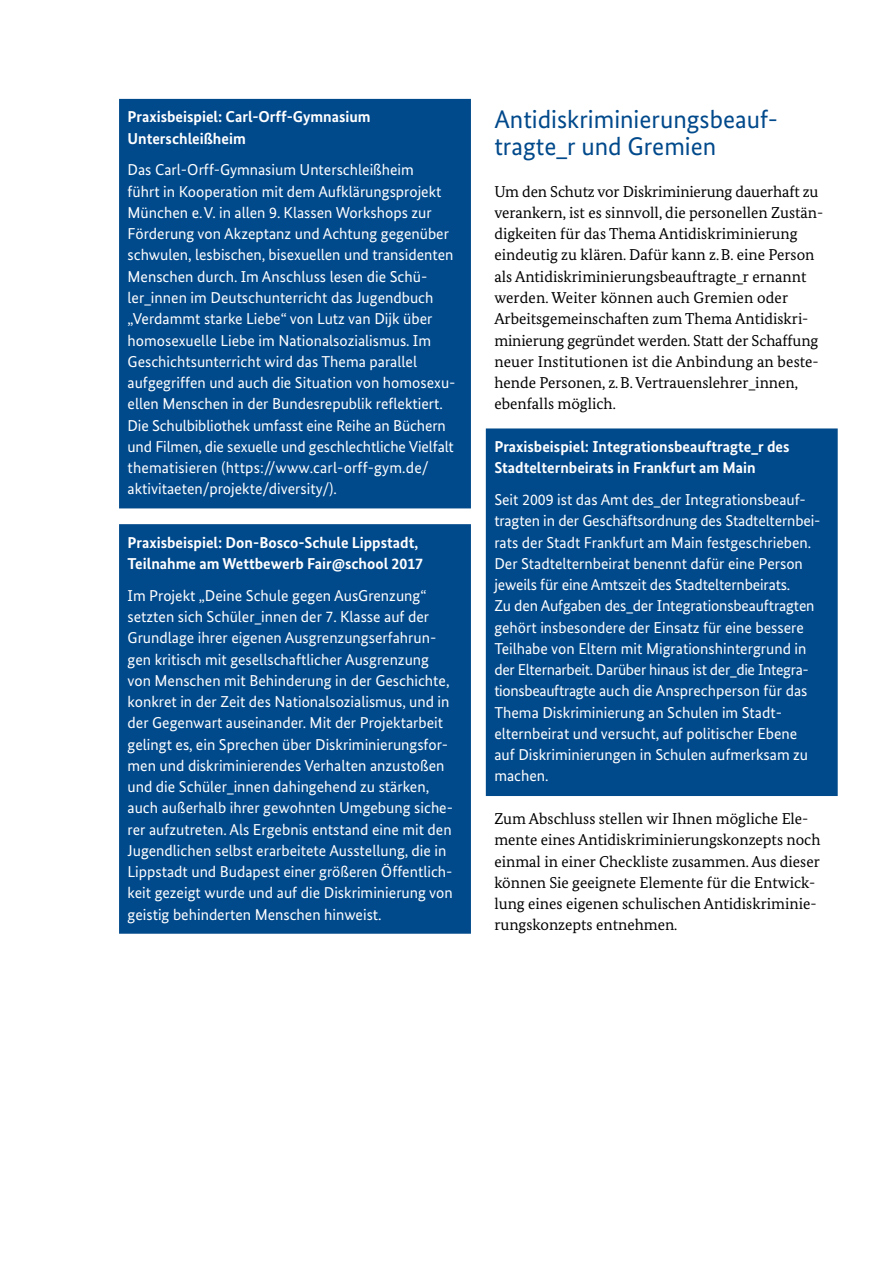
<style>
.page{position:relative;width:893px;height:1263px;background:#fff}
.page>*{position:absolute;margin:0;border:0;box-sizing:border-box;transform-origin:0 0}
.H3_-_Headline{font:25.5px/27.8px "Bundes Sans";color:#00498b}
.fliesstext{font:15.75px/21.3px "Bundes Sans";color:#fff}
.fliesstext-2{font:15.75px/21.3px "Bundes Serif";color:#000}
.fliesstext-3{font:700 15.75px/21.3px "Bundes Sans";color:#fff}
</style>
<div class="page">
<div style="left:119px;top:99px;width:352px;height:409px;background:#00498b"></div>
<div style="left:119px;top:524px;width:352px;height:410px;background:#00498b"></div>
<div style="left:486px;top:428px;width:352px;height:368px;background:#00498b"></div>
<p class="fliesstext-3" style="left:128px;top:106px;width:245px">Praxisbeispiel: Carl-Orff-Gymnasium<br>Unterschleißheim</p>
<p class="fliesstext" style="left:128px;top:159px;width:329px">Das Carl-Orff-Gymnasium Unterschleißheim<br>führt in Kooperation mit dem Aufklärungsprojekt München e.V. in allen 9. Klassen Workshops zur Förderung von Akzeptanz und Achtung gegenüber schwulen, lesbischen, bisexuellen und transidenten Menschen durch. Im Anschluss lesen die Schü&shy;ler_innen im Deutschunterricht das Jugendbuch „Verdammt starke Liebe“ von Lutz van Dijk über homosexuelle Liebe im Nationalsozialismus. Im Geschichtsunterricht wird das Thema parallel aufgegriffen und auch die Situation von homosexu&shy;ellen Menschen in der Bundesrepublik reflektiert.<br>Die Schulbibliothek umfasst eine Reihe an Büchern und Filmen, die sexuelle und geschlechtliche Vielfalt thematisieren (https://www.carl-orff-gym.de/ aktivitaeten/projekte/diversity/).</p>
<p class="fliesstext-3" style="left:128px;top:531px;width:297px">Praxisbeispiel: Don-Bosco-Schule Lippstadt,<br>Teilnahme am Wettbewerb Fair@school 2017</p>
<p class="fliesstext" style="left:128px;top:584px;width:327px">Im Projekt „Deine Schule gegen AusGrenzung“ setzten sich Schüler_innen der 7. Klasse auf der Grundlage ihrer eigenen Ausgrenzungserfahrun&shy;gen kritisch mit gesellschaftlicher Ausgrenzung von Menschen mit Behinderung in der Geschichte, konkret in der Zeit des Nationalsozialismus, und in der Gegenwart auseinander. Mit der Projektarbeit gelingt es, ein Sprechen über Diskriminierungsfor&shy;men und diskriminierendes Verhalten anzustoßen und die Schüler_innen dahingehend zu stärken, auch außerhalb ihrer gewohnten Umgebung siche&shy;rer aufzutreten. Als Ergebnis entstand eine mit den Jugendlichen selbst erarbeitete Ausstellung, die in Lippstadt und Budapest einer größeren Öffentlich&shy;keit gezeigt wurde und auf die Diskriminierung von geistig behinderten Menschen hinweist.</p>
<p class="H3_-_Headline" style="left:494px;top:105px;width:282px">Antidiskriminierungsbeauf&shy;tragte_r und Gremien</p>
<p class="fliesstext-2" style="left:494px;top:180px;width:330px">Um den Schutz vor Diskriminierung dauerhaft zu verankern, ist es sinnvoll, die personellen Zustän&shy;digkeiten für das Thema Antidiskriminierung eindeutig zu klären. Dafür kann z.B. eine Person als Antidiskriminierungsbeauftragte_r ernannt werden. Weiter können auch Gremien oder Arbeitsgemeinschaften zum Thema Antidiskri&shy;minierung gegründet werden. Statt der Schaffung neuer Institutionen ist die Anbindung an beste&shy;hende Personen, z.B. Vertrauenslehrer_innen, ebenfalls möglich.</p>
<p class="fliesstext-3" style="left:494px;top:436px;width:297px">Praxisbeispiel: Integrationsbeauftragte_r des<br>Stadtelternbeirats in Frankfurt am Main</p>
<p class="fliesstext" style="left:494px;top:489px;width:328px">Seit 2009 ist das Amt des_der Integrationsbeauf&shy;tragten in der Geschäftsordnung des Stadtelternbei&shy;rats der Stadt Frankfurt am Main festgeschrieben.<br>Der Stadtelternbeirat benennt dafür eine Person jeweils für eine Amtszeit des Stadtelternbeirats.<br>Zu den Aufgaben des_der Integrationsbeauftragten gehört insbesondere der Einsatz für eine bessere Teilhabe von Eltern mit Migrationshintergrund in der Elternarbeit. Darüber hinaus ist der_die Integra&shy;tionsbeauftragte auch die Ansprechperson für das Thema Diskriminierung an Schulen im Stadt&shy;elternbeirat und versucht, auf politischer Ebene auf Diskriminierungen in Schulen aufmerksam zu machen.</p>
<p class="fliesstext-2" style="left:494px;top:808px;width:328px">Zum Abschluss stellen wir Ihnen mögliche Ele&shy;mente eines Antidiskriminierungskonzepts noch einmal in einer Checkliste zusammen. Aus dieser können Sie geeignete Elemente für die Entwick&shy;lung eines eigenen schulischen Antidiskriminie&shy;rungskonzepts entnehmen.</p>
</div>
